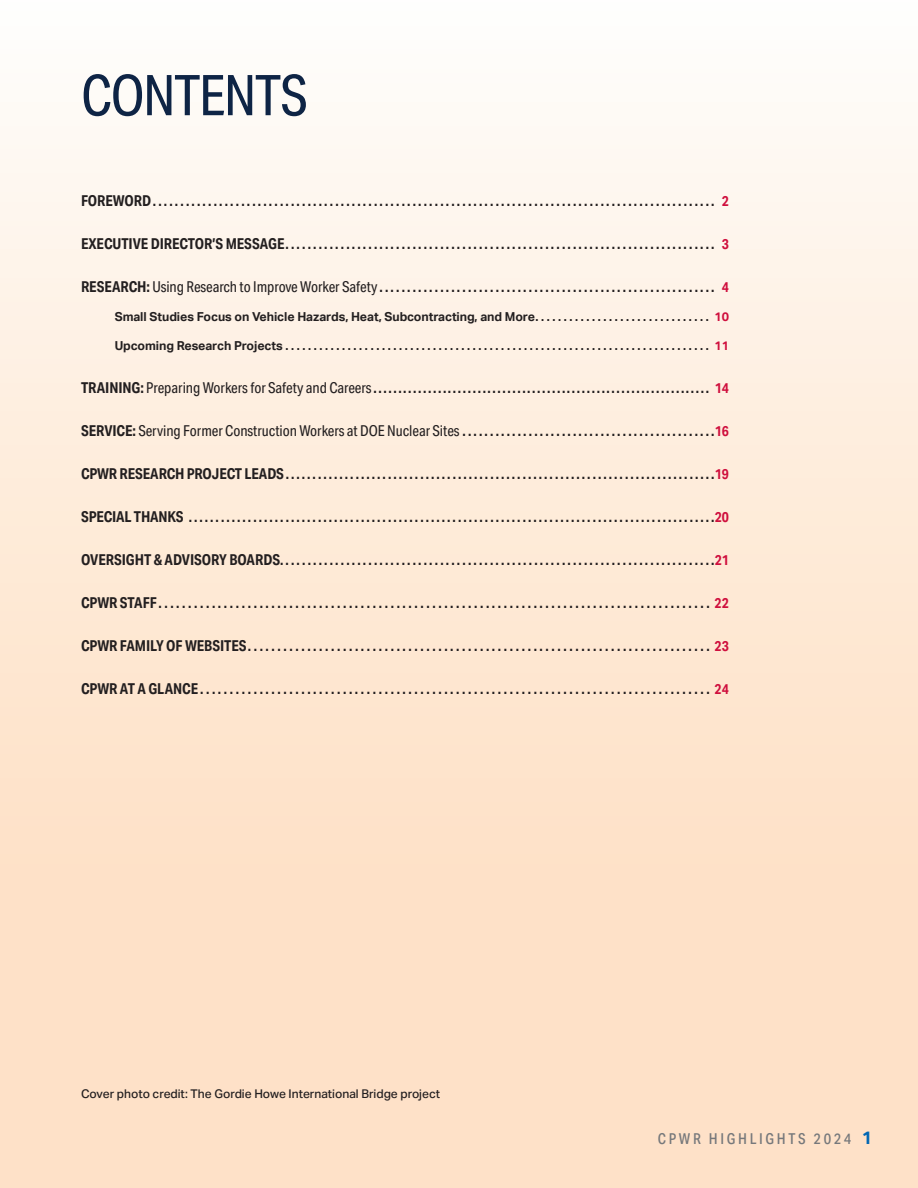
<style>
.page{position:relative;width:918px;height:1188px;background:#fff}
.page>*{position:absolute;margin:0;border:0;box-sizing:border-box;transform-origin:0 0}
.t1{font:56.25px "Aktiv Grotesk Cd";letter-spacing:-.025em;color:#0e2445}
.t2{font:15px "Aktiv Grotesk Cd";letter-spacing:-.005em;color:#231f20}
.t3{font:500 15px "Aktiv Grotesk Cd";letter-spacing:.175em;color:#76787b}
.t4{font:700 14.25px "Aktiv Grotesk Cd";letter-spacing:-.005em;color:#231f20}
.t5{font:700 12.3px "Aktiv Grotesk";letter-spacing:-.005em;color:#231f20}
.t6{font:500 12px "Aktiv Grotesk";color:#231f20}
.s1{font-size:15px}
.s2{color:#cf0f3d}
.s3{font-weight:400;font-size:15px}
.s4{font-weight:700}
.s5{font-weight:700;font-size:14.25px}
.s6{font-weight:700;font-size:14.25px;color:#cf0f3d}
.s7{font-family:"Aktiv Grotesk";font-weight:700;font-size:18px;color:#0166b3}
</style>
<div class="page">
<div style="left:0;top:0;width:918px;height:1188px;background:linear-gradient(to bottom,#fefbf6,#fedbbd)"></div>
<h1 class="t1" style="left:81px;top:63px;width:228px">CONTENTS</h1>
<p class="t4" style="left:81px;top:193px;width:650px"><span class="s1">FOREWORD</span> . . . . . . . . . . . . . . . . . . . . . . . . . . . . . . . . . . . . . . . . . . . . . . . . . . . . . . . . . . . . . . . . . . . . . . . . . . . . . . . . . . . . . . . . . . . . . . . . . . . . . . <span class="s2">2</span></p>
<p class="t4" style="left:81px;top:236px;width:650px"><span class="s1">EXECUTIVE DIRECTOR’S MESSAGE</span> . . . . . . . . . . . . . . . . . . . . . . . . . . . . . . . . . . . . . . . . . . . . . . . . . . . . . . . . . . . . . . . . . . . . . . . . . . . . . . <span class="s2">3</span></p>
<p class="t4" style="left:81px;top:278px;width:650px"><span class="s1">RESEARCH:</span> <span class="s3">Using Research to Improve Worker Safety</span> . . . . . . . . . . . . . . . . . . . . . . . . . . . . . . . . . . . . . . . . . . . . . . . . . . . . . . . . . . . . . <span class="s2">4</span></p>
<p class="t5" style="left:115px;top:310px;width:616px">Small Studies Focus on Vehicle Hazards, Heat, Subcontracting, and More . . . . . . . . . . . . . . . . . . . . . . . . . . . . . . . <span class="s2">10</span></p>
<p class="t5" style="left:115px;top:339px;width:616px">Upcoming Research Projects . . . . . . . . . . . . . . . . . . . . . . . . . . . . . . . . . . . . . . . . . . . . . . . . . . . . . . . . . . . . . . . . . . . . . . . . . . . <span class="s2">11</span></p>
<p class="t4" style="left:81px;top:380px;width:649px"><span class="s1">TRAINING:</span> <span class="s3">Preparing Workers for Safety and Careers</span> . . . . . . . . . . . . . . . . . . . . . . . . . . . . . . . . . . . . . . . . . . . . . . . . . . . . . . . . . . . . . . . . . . . . <span class="s2">14</span></p>
<p class="t2" style="left:81px;top:422px;width:649px"><span class="s4">SERVICE:</span> Serving Former Construction Workers at DOE Nuclear Sites <span class="s5">. . . . . . . . . . . . . . . . . . . . . . . . . . . . . . . . . . . . . . . . . . . . .</span> <span class="s6">16</span></p>
<p class="t4" style="left:81px;top:466px;width:650px"><span class="s1">CPWR RESEARCH PROJECT LEADS</span> . . . . . . . . . . . . . . . . . . . . . . . . . . . . . . . . . . . . . . . . . . . . . . . . . . . . . . . . . . . . . . . . . . . . . . . . . . . . . . . <span class="s2">19</span></p>
<p class="t4" style="left:81px;top:509px;width:650px"><span class="s1">SPECIAL THANKS</span> . . . . . . . . . . . . . . . . . . . . . . . . . . . . . . . . . . . . . . . . . . . . . . . . . . . . . . . . . . . . . . . . . . . . . . . . . . . . . . . . . . . . . . . . . . . . . . . . . <span class="s2">20</span></p>
<p class="t4" style="left:81px;top:552px;width:650px"><span class="s1">OVERSIGHT &amp; ADVISORY BOARDS</span>...............................................................................<span class="s2">21</span></p>
<p class="t4" style="left:81px;top:595px;width:649px"><span class="s1">CPWR STAFF</span> . . . . . . . . . . . . . . . . . . . . . . . . . . . . . . . . . . . . . . . . . . . . . . . . . . . . . . . . . . . . . . . . . . . . . . . . . . . . . . . . . . . . . . . . . . . . . <span class="s2">22</span></p>
<p class="t4" style="left:81px;top:638px;width:650px"><span class="s1">CPWR FAMILY OF WEBSITES</span> . . . . . . . . . . . . . . . . . . . . . . . . . . . . . . . . . . . . . . . . . . . . . . . . . . . . . . . . . . . . . . . . . . . . . . . . . . . . . . <span class="s2">23</span></p>
<p class="t4" style="left:81px;top:680px;width:649px"><span class="s1">CPWR AT A GLANCE</span> . . . . . . . . . . . . . . . . . . . . . . . . . . . . . . . . . . . . . . . . . . . . . . . . . . . . . . . . . . . . . . . . . . . . . . . . . . . . . . . . . . . . . . <span class="s2">24</span></p>
<p class="t6" style="left:81px;top:1087px;width:361px">Cover photo credit: The Gordie Howe International Bridge project</p>
<p class="t3" style="left:658px;top:1130px;width:216px">CPWR HIGHLIGHTS 2024 <span class="s7">1</span></p>
</div>
